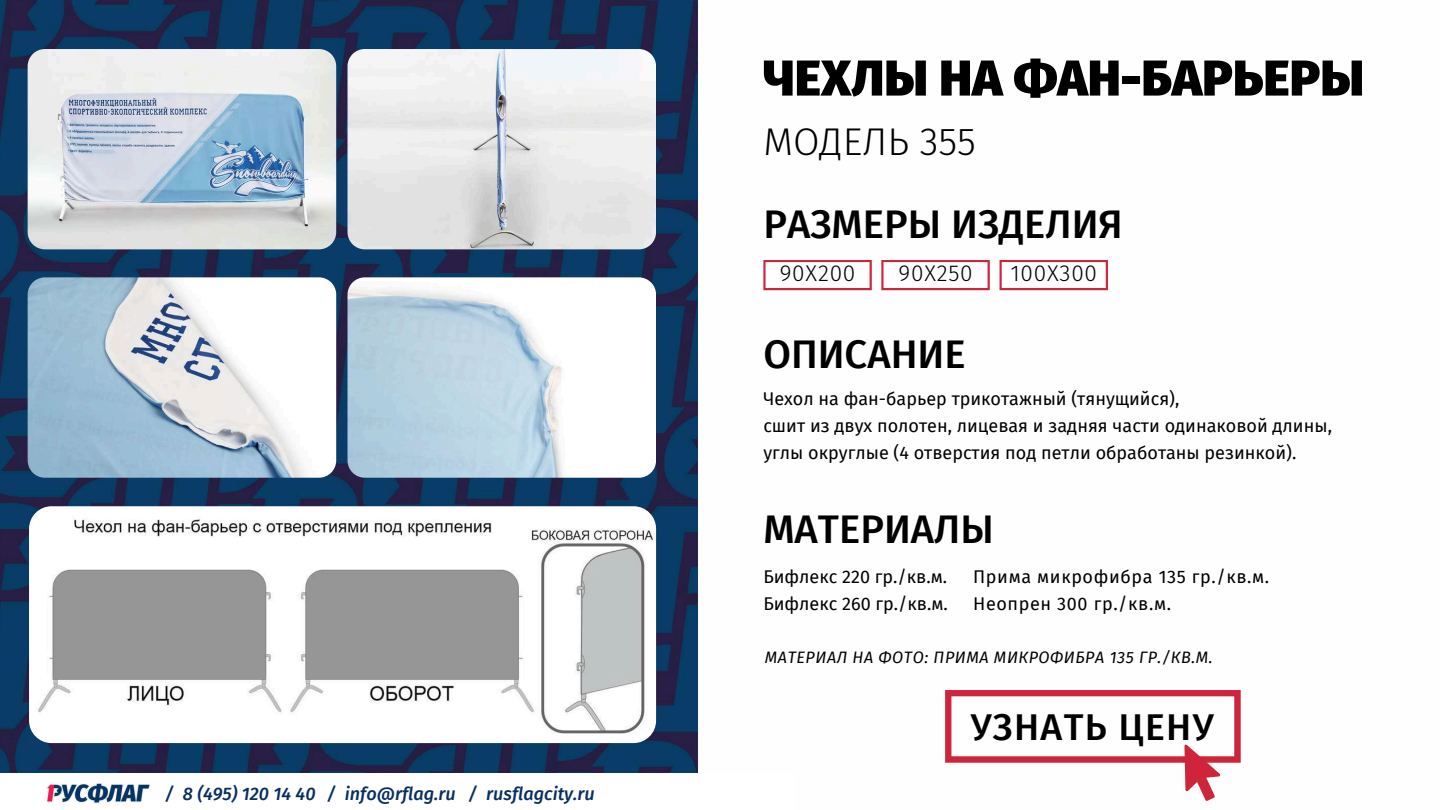
<style>
.page{position:relative;width:1440px;height:810px;background:#fff}
.page>*{position:absolute;margin:0;border:0;box-sizing:border-box;transform-origin:0 0}
.t1{font:900 50.3px "Fira Sans";color:#000}
.t2{font:500 40px "Fira Sans";color:#000}
.t3{font:300 38.5px "Fira Sans";color:#000}
.t4{font:500 37.4px "Fira Sans";letter-spacing:.035em;color:#000}
.t5{font:300 22.7px "Fira Sans";letter-spacing:.035em;color:#000}
.t6{font:italic 500 18.1px "Fira Sans";color:#063062}
.t7{font:18px/27px "Fira Sans";color:#000}
.t8{font:18px/27px "Fira Sans";letter-spacing:.035em;color:#000}
.t9{font:italic 16.2px "Fira Sans";letter-spacing:.035em;color:#000}
</style>
<div class="page">
<svg style="left:945px;top:690px;width:296px;height:111px"></svg>
<img style="left:0;top:0;width:697px;height:773px">
<svg style="left:763px;top:260px;width:109px;height:30px"></svg>
<img style="left:46px;top:783px;width:105px;height:21px">
<svg style="left:881px;top:260px;width:109px;height:30px"></svg>
<svg style="left:1000px;top:260px;width:108px;height:30px"></svg>
<img style="left:28px;top:49px;width:308px;height:200px">
<img style="left:348px;top:49px;width:308px;height:200px">
<img style="left:28px;top:277px;width:308px;height:201px">
<img style="left:348px;top:277px;width:308px;height:201px">
<img style="left:29px;top:506px;width:627px;height:237px;border-radius:23px">
<p class="t6" style="left:165px;top:783px;width:432px">/ 8 (495) 120 14 40 / info@rflag.ru / rusflagcity.ru</p>
<h1 class="t1" style="left:763px;top:49px;width:602px">ЧЕХЛЫ НА ФАН-БАРЬЕРЫ</h1>
<h3 class="t3" style="left:763px;top:119px;width:214px">МОДЕЛЬ 355</h3>
<h2 class="t2" style="left:763px;top:200px;width:361px">РАЗМЕРЫ ИЗДЕЛИЯ</h2>
<p class="t5" style="left:780px;top:260px;width:77px">90Х200</p>
<p class="t5" style="left:1010px;top:260px;width:88px">100Х300</p>
<p class="t5" style="left:899px;top:260px;width:76px">90Х250</p>
<h2 class="t2" style="left:763px;top:331px;width:204px">ОПИСАНИЕ</h2>
<p class="t7" style="left:763px;top:386px;width:570px">Чехол на фан-барьер трикотажный (тянущийся),<br>сшит из двух полотен, лицевая и задняя части одинаковой длины, углы округлые (4 отверстия под петли обработаны резинкой).</p>
<h2 class="t2" style="left:763px;top:505px;width:232px">МАТЕРИАЛЫ</h2>
<p class="t7" style="left:763px;top:563px;width:186px">Бифлекс 220 гр./кв.м.<br>Бифлекс 260 гр./кв.м.</p>
<p class="t8" style="left:973px;top:563px;width:298px">Прима микрофибра 135 гр./кв.м.<br>Неопрен 300 гр./кв.м.</p>
<p class="t9" style="left:765px;top:648px;width:449px">МАТЕРИАЛ НА ФОТО: ПРИМА МИКРОФИБРА 135 ГР./КВ.М.</p>
<h3 class="t4" style="left:971px;top:705px;width:244px">УЗНАТЬ ЦЕНУ</h3>
</div>
